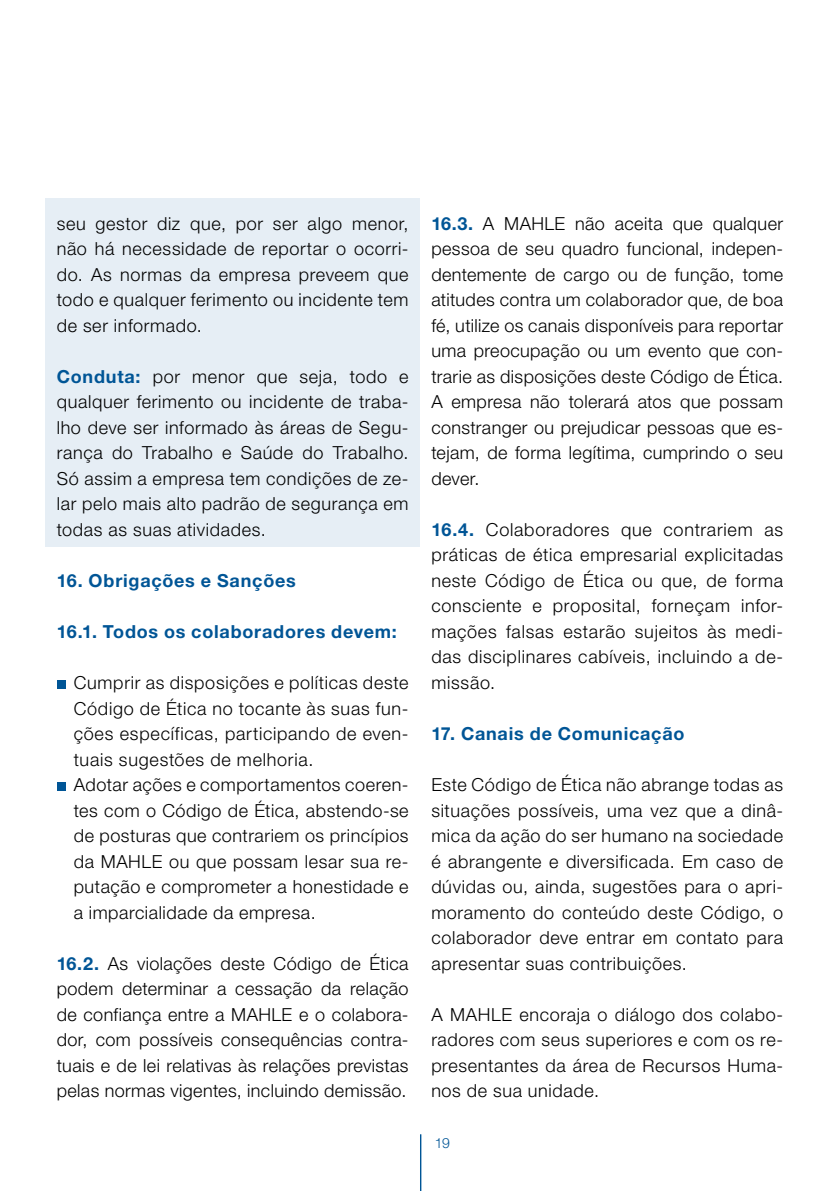
<style>
.page{position:relative;width:840px;height:1191px;background:#fff}
.page>*{position:absolute;margin:0;border:0;box-sizing:border-box;transform-origin:0 0}
.t1{font:300 18px/25.6px "Helvetica Neue LT";letter-spacing:.035em;color:#000;text-align:justify}
.t2{font:700 18px "Helvetica Neue LT";letter-spacing:.04em;color:#005596}
.t3{font:300 14px "Helvetica Neue LT";color:#005596}
.s1{font-weight:700;color:#005596}
</style>
<div class="page">
<hr style="left:420px;top:1134px;width:1px;height:57px;background:#005596">
<div style="left:45px;top:198px;width:375px;height:349px;background:#e6eef5"></div>
<div style="left:57px;top:680px;width:8px;height:9px;background:#005596"></div>
<div style="left:57px;top:782px;width:8px;height:9px;background:#005596"></div>
<p class="t1" style="left:57px;top:210px;width:353px">seu gestor diz que, por ser algo menor, não há necessidade de reportar o ocorri&shy;do. As normas da empresa preveem que todo e qualquer ferimento ou incidente tem de ser informado.</p>
<p class="t1" style="left:57px;top:363px;width:353px"><span class="s1">Conduta:</span> por menor que seja, todo e qualquer ferimento ou incidente de traba&shy;lho deve ser informado às áreas de Segu&shy;rança do Trabalho e Saúde do Trabalho.<br>Só assim a empresa tem condições de ze&shy;lar pelo mais alto padrão de segurança em todas as suas atividades.</p>
<p class="t2" style="left:57px;top:569px;width:240px">16. Obrigações e Sanções</p>
<p class="t2" style="left:57px;top:620px;width:341px">16.1. Todos os colaboradores devem:</p>
<p class="t1" style="left:74px;top:669px;width:336px;text-align:left">Cumprir as disposições e políticas deste Código de Ética no tocante às suas fun&shy;ções específicas, participando de even&shy;tuais sugestões de melhoria.<br>Adotar ações e comportamentos coeren&shy;tes com o Código de Ética, abstendo-se de posturas que contrariem os princípios da MAHLE ou que possam lesar sua re&shy;putação e comprometer a honestidade e a imparcialidade da empresa.</p>
<p class="t1" style="left:57px;top:950px;width:353px"><span class="s1">16.2.</span> As violações deste Código de Ética podem determinar a cessação da relação de confiança entre a MAHLE e o colabora&shy;dor, com possíveis consequências contra&shy;tuais e de lei relativas às relações previstas pelas normas vigentes, incluindo demissão.</p>
<p class="t1" style="left:431px;top:210px;width:353px"><span class="s1">16.3.</span> A MAHLE não aceita que qualquer pessoa de seu quadro funcional, indepen&shy;dentemente de cargo ou de função, tome atitudes contra um colaborador que, de boa fé, utilize os canais disponíveis para reportar uma preocupação ou um evento que con&shy;trarie as disposições deste Código de Ética.<br>A empresa não tolerará atos que possam constranger ou prejudicar pessoas que es&shy;tejam, de forma legítima, cumprindo o seu dever.</p>
<p class="t1" style="left:431px;top:516px;width:353px"><span class="s1">16.4.</span> Colaboradores que contrariem as práticas de ética empresarial explicitadas neste Código de Ética ou que, de forma consciente e proposital, forneçam infor&shy;mações falsas estarão sujeitos às medi&shy;das disciplinares cabíveis, incluindo a de&shy;missão.</p>
<p class="t2" style="left:431px;top:722px;width:254px">17. Canais de Comunicação</p>
<p class="t1" style="left:431px;top:771px;width:353px">Este Código de Ética não abrange todas as situações possíveis, uma vez que a dinâ&shy;mica da ação do ser humano na sociedade é abrangente e diversificada. Em caso de dúvidas ou, ainda, sugestões para o apri&shy;moramento do conteúdo deste Código, o colaborador deve entrar em contato para apresentar suas contribuições.</p>
<p class="t1" style="left:431px;top:1001px;width:353px">A MAHLE encoraja o diálogo dos colabo&shy;radores com seus superiores e com os re&shy;presentantes da área de Recursos Huma&shy;nos de sua unidade.</p>
<p class="t3" style="left:434px;top:1134px;width:17px">19</p>
</div>
